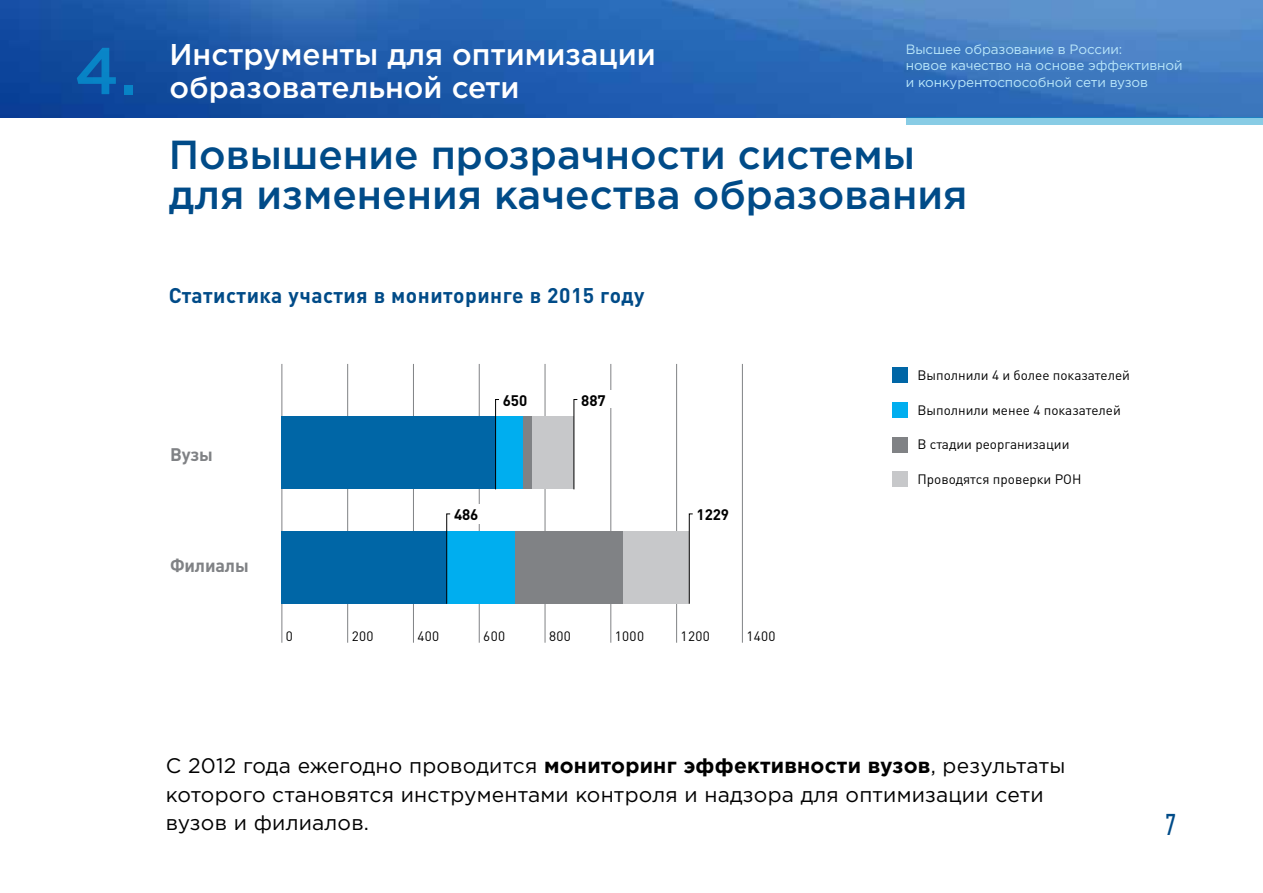
<style>
.page{position:relative;width:1263px;height:893px;background:#fff}
.page>*{position:absolute;margin:0;border:0;box-sizing:border-box;transform-origin:0 0}
.t1{font:500 40.5px/40.5px "Gotham Pro";color:#004b88}
.t2{font:500 30px/33px "Gotham Pro";color:#fff}
.t3{font:30px "PF Din Text Comp Pro";color:#004b88}
.t4{font:21px/28.5px "Gotham Pro";letter-spacing:.01em;color:#000}
.t5{font:700 21px "DIN Pro";letter-spacing:.025em;color:#004b88}
.t6{font:700 18px "DIN Pro";letter-spacing:-.01em;color:#808285}
.t7{font:700 15.15px "DIN Pro";letter-spacing:-.01em;color:#000}
.t8{font:13.5px "DIN Pro";color:#000}
.t9{font:13.5px/16.2px "Gotham Pro";letter-spacing:-.01em;color:#b9e6fa}
.s1{font-size:65.85px;color:#00c0f3}
.s2{font-weight:700}
</style>
<div class="page">
<hr style="left:742px;top:364px;width:1px;height:279px;background:#808285">
<hr style="left:413px;top:364px;width:1px;height:279px;background:#808285">
<hr style="left:545px;top:364px;width:1px;height:279px;background:#808285">
<hr style="left:479px;top:364px;width:1px;height:279px;background:#808285">
<hr style="left:347px;top:364px;width:1px;height:279px;background:#808285">
<hr style="left:282px;top:364px;width:1px;height:279px;background:#808285">
<hr style="left:610px;top:364px;width:1px;height:279px;background:#808285">
<hr style="left:676px;top:364px;width:1px;height:279px;background:#808285">
<div style="left:577px;top:390px;width:61px;height:18px;background:#fff"></div>
<img style="left:0;top:0;width:1263px;height:117px">
<div style="left:906px;top:117px;width:357px;height:8px;background:#88cce5"></div>
<div style="left:892px;top:367px;width:16px;height:16px;background:#0066a6"></div>
<div style="left:892px;top:402px;width:16px;height:16px;background:#00aeef"></div>
<div style="left:892px;top:437px;width:16px;height:15px;background:#808285"></div>
<div style="left:892px;top:471px;width:16px;height:16px;background:#c7c8ca"></div>
<div style="left:282px;top:416px;width:292px;height:73px;background:#c7c8ca"></div>
<div style="left:282px;top:416px;width:250px;height:73px;background:#808285"></div>
<div style="left:282px;top:416px;width:241px;height:73px;background:#00aeef"></div>
<div style="left:282px;top:416px;width:214px;height:73px;background:#0066a6"></div>
<div style="left:282px;top:531px;width:407px;height:73px;background:#c7c8ca"></div>
<div style="left:282px;top:531px;width:341px;height:73px;background:#808285"></div>
<div style="left:282px;top:531px;width:233px;height:73px;background:#00aeef"></div>
<div style="left:282px;top:531px;width:165px;height:73px;background:#0066a6"></div>
<svg style="left:495px;top:399px;width:4px;height:91px"></svg>
<svg style="left:573px;top:399px;width:5px;height:91px"></svg>
<div style="left:450px;top:504px;width:39px;height:20px;background:#fff"></div>
<svg style="left:446px;top:513px;width:5px;height:91px"></svg>
<svg style="left:688px;top:513px;width:5px;height:91px"></svg>
<h2 class="t2" style="left:169px;top:38px;width:488px;text-indent:-95px"><span class="s1">4.</span> Инструменты для оптимизации образовательной сети</h2>
<p class="t9" style="left:906px;top:41px;width:278px">Высшее образование в России:<br>новое качество на основе эффективной и конкурентоспособной сети вузов</p>
<h1 class="t1" style="left:169px;top:133px;width:800px">Повышение прозрачности системы для изменения качества образования</h1>
<p class="t5" style="left:169px;top:282px;width:477px">Статистика участия в мониторинге в 2015 году</p>
<p class="t6" style="left:170px;top:442px;width:44px">Вузы</p>
<p class="t6" style="left:170px;top:554px;width:80px">Филиалы</p>
<p class="t7" style="left:503px;top:390px;width:26px">650</p>
<p class="t7" style="left:581px;top:390px;width:26px">887</p>
<p class="t7" style="left:454px;top:504px;width:26px">486</p>
<p class="t7" style="left:697px;top:504px;width:34px">1229</p>
<p class="t8" style="left:286px;top:628px;width:9px">0</p>
<p class="t8" style="left:352px;top:628px;width:23px">200</p>
<p class="t8" style="left:417px;top:628px;width:23px">400</p>
<p class="t8" style="left:483px;top:628px;width:23px">600</p>
<p class="t8" style="left:549px;top:628px;width:23px">800</p>
<p class="t8" style="left:615px;top:628px;width:31px">1000</p>
<p class="t8" style="left:681px;top:628px;width:31px">1200</p>
<p class="t8" style="left:746px;top:628px;width:31px">1400</p>
<p class="t8" style="left:917px;top:367px;width:214px">Выполнили 4 и более показателей</p>
<p class="t8" style="left:917px;top:401px;width:205px">Выполнили менее 4 показателей</p>
<p class="t8" style="left:917px;top:436px;width:153px">В стадии реорганизации</p>
<p class="t8" style="left:917px;top:470px;width:165px">Проводятся проверки РОН</p>
<p class="t4" style="left:166px;top:751px;width:901px">С 2012 года ежегодно проводится <span class="s2">мониторинг эффективности вузов</span>, результаты которого становятся инструментами контроля и надзора для оптимизации сети вузов и филиалов.</p>
<h2 class="t3" style="left:1165px;top:808px;width:13px">7</h2>
</div>
